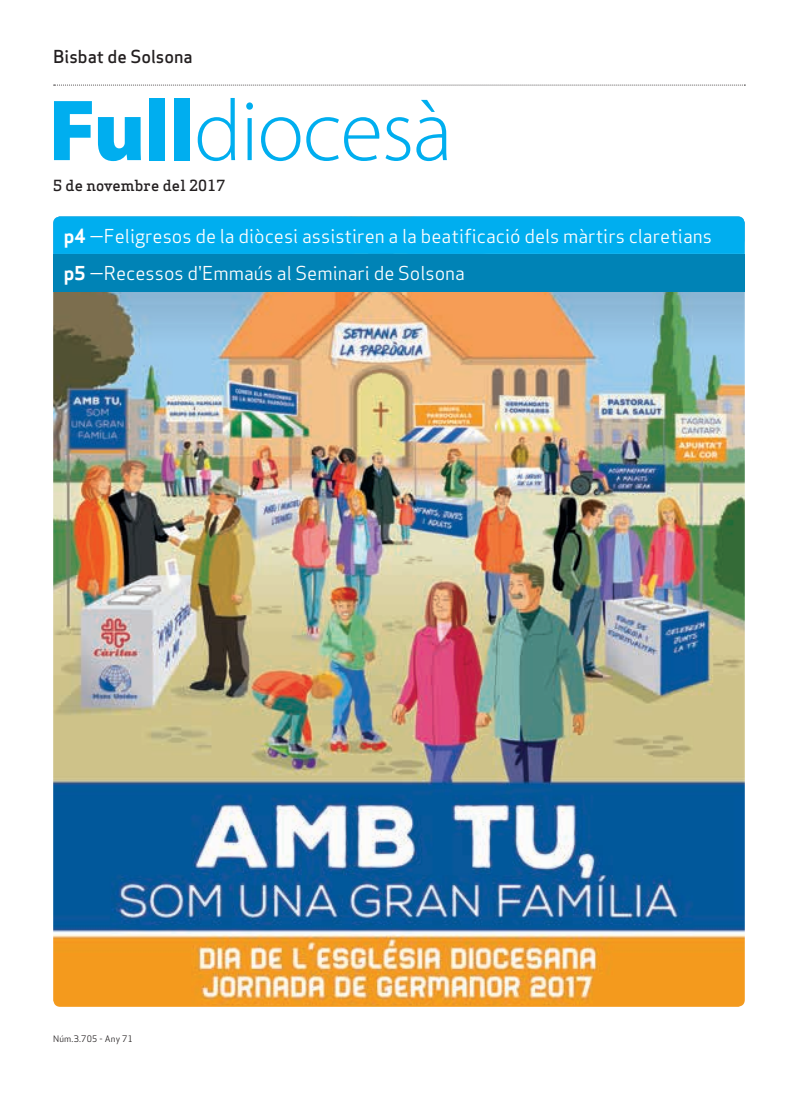
<style>
.page{position:relative;width:798px;height:1099px;background:#fff}
.page>*{position:absolute;margin:0;border:0;box-sizing:border-box;transform-origin:0 0}
.Titulars{font:300 87.5px "Myriad Pro";letter-spacing:-.015em;color:#00aeef}
.Destacat_Portada{font:18.75px "Apex Sans Book T";color:#fff}
.Capçalera{font:17.5px "Apex Sans Medium T";color:#231f20}
.Data{font:500 15px "Apex Serif";letter-spacing:.01em;color:#231f20}
.Titulars-2{font:8.75px "Apex Sans Book T";letter-spacing:.02em;color:#231f20}
.s1{font-weight:900}
.s2{font-family:"Apex Sans Bold T"}
</style>
<div class="page">
<img style="left:53px;top:291px;width:691px;height:715px">
<svg style="left:54px;top:85px;width:691px;height:1px"></svg>
<div style="left:53px;top:216px;width:691px;height:38px;background:#00aeef"></div>
<div style="left:53px;top:254px;width:691px;height:37px;background:#0083b6"></div>
<p class="Capçalera" style="left:53px;top:45px;width:141px">Bisbat de Solsona</p>
<p class="Titulars" style="left:49px;top:78px;width:405px"><span class="s1">Full</span>diocesà</p>
<p class="Data" style="left:53px;top:176px;width:174px">5 de novembre del 2017</p>
<p class="Destacat_Portada" style="left:64px;top:224px;width:649px"><span class="s2">p4</span> —Feligresos de la diòcesi assistiren a la beatificació dels màrtirs claretians</p>
<p class="Destacat_Portada" style="left:64px;top:261px;width:402px"><span class="s2">p5</span> —Recessos d'Emmaús al Seminari de Solsona</p>
<p class="Titulars-2" style="left:53px;top:1032px;width:81px">Núm.3.705 - Any 71</p>
</div>
